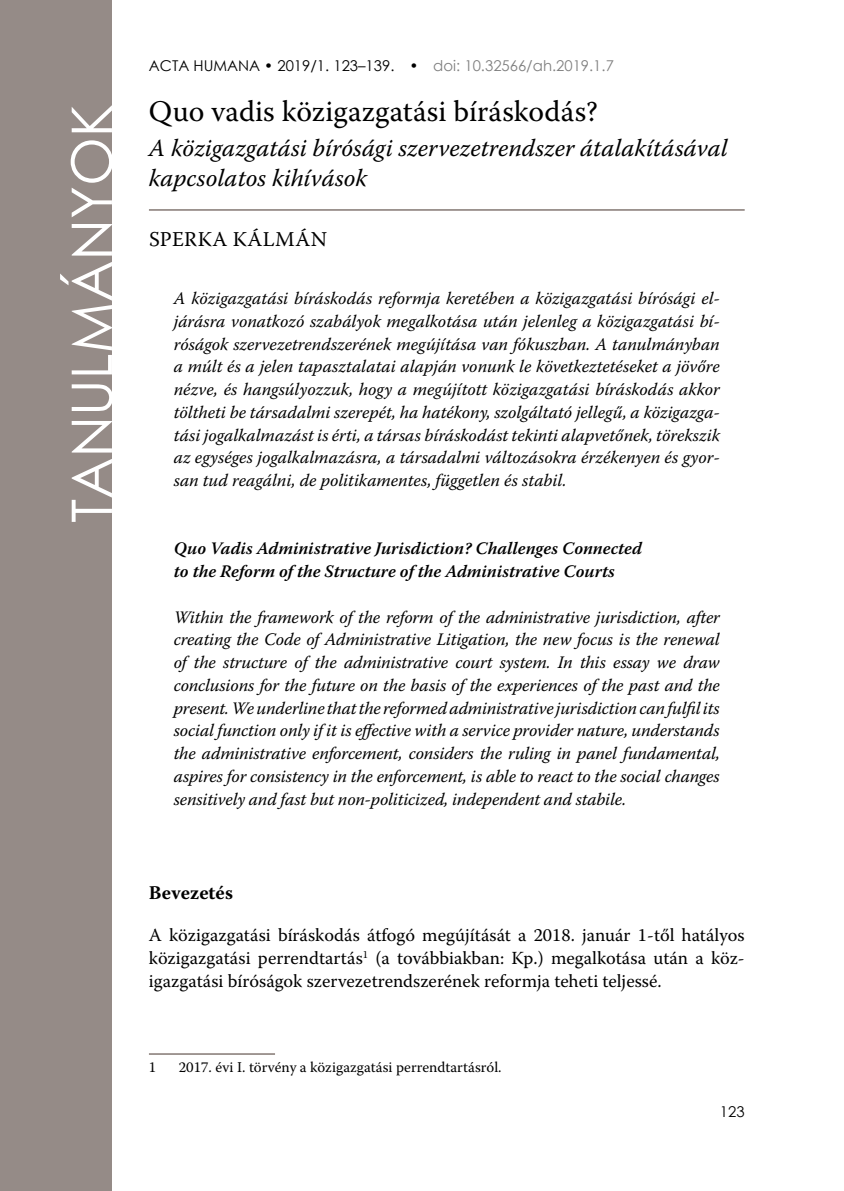
<style>
.page{position:relative;width:844px;height:1191px;background:#fff}
.page>*{position:absolute;margin:0;border:0;box-sizing:border-box;transform-origin:0 0}
.t1{font:56px "Century Gothic";color:#fff}
.t2{font:29.75px "Warnock Pro";letter-spacing:.005em;color:#000}
.t3{font:italic 24.5px/29.8px "Warnock Pro";color:#000}
.t4{font:21px "Warnock Pro";letter-spacing:.02em;color:#000}
.t5{font:700 19.25px "Warnock Pro";letter-spacing:.005em;color:#000}
.t6{font:18.38px/22.8px "Warnock Pro";color:#000;text-align:justify}
.t7{font:italic 17.5px/22.8px "Warnock Pro";letter-spacing:-.005em;color:#000;text-align:justify}
.t8{font:italic 600 17.5px/22.8px "Warnock Pro";color:#000}
.t9{font:14.88px "Century Gothic";color:#000}
.t10{font:14.88px "Warnock Pro";color:#000}
.s1{color:#808080}
</style>
<div class="page">
<div style="left:0;top:0;width:112px;height:1191px;background:#958b87"></div>
<hr style="left:149px;top:209px;width:595px;height:2px;background:#958b87">
<hr style="left:149px;top:1053px;width:126px;height:2px;background:#958b87">
<p class="t9" style="left:149px;top:55px;width:466px">ACTA HUMANA • 2019/1. 123–139. • <span class="s1">doi: 10.32566/ah.2019.1.7</span></p>
<h1 class="t1" style="left:53px;top:523px;width:420px;rotate:-90deg">TANULMÁNYOK</h1>
<h2 class="t2" style="left:149px;top:93px;width:450px">Quo vadis közigazgatási bíráskodás?</h2>
<h3 class="t3" style="left:149px;top:132px;width:580px">A közigazgatási bírósági szervezetrendszer átalakításával kapcsolatos kihívások</h3>
<p class="t4" style="left:149px;top:226px;width:179px">SPERKA KÁLMÁN</p>
<p class="t7" style="left:174px;top:287px;width:547px">A közigazgatási bíráskodás reformja keretében a közigazgatási bírósági el&shy;járásra vonatkozó szabályok megalkotása után jelenleg a közigazgatási bí&shy;róságok szervezetrendszerének megújítása van fókuszban. A tanulmányban a múlt és a jelen tapasztalatai alapján vonunk le következtetéseket a jövőre nézve, és hangsúlyozzuk, hogy a megújított közigazgatási bíráskodás akkor töltheti be társadalmi szerepét, ha hatékony, szolgáltató jellegű, a közigazga&shy;tási jogalkalmazást is érti, a társas bíráskodást tekinti alapvetőnek, törekszik az egységes jogalkalmazásra, a társadalmi változásokra érzékenyen és gyor&shy;san tud reagálni, de politikamentes, független és stabil.</p>
<p class="t8" style="left:174px;top:537px;width:470px">Quo Vadis Administrative Jurisdiction? Challenges Connected to the Reform of the Structure of the Administrative Courts</p>
<p class="t7" style="left:174px;top:605px;width:547px">Within the framework of the reform of the administrative jurisdiction, after creating the Code of Administrative Litigation, the new focus is the renewal of the structure of the administrative court system. In this essay we draw conclusions for the future on the basis of the experiences of the past and the present. We underline that the reformed administrative jurisdiction can fulfil its social function only if it is effective with a service provider nature, understands the administrative enforcement, considers the ruling in panel fundamental, aspires for consistency in the enforcement, is able to react to the social changes sensitively and fast but non-politicized, independent and stabile.</p>
<p class="t5" style="left:149px;top:881px;width:85px">Bevezetés</p>
<p class="t6" style="left:149px;top:923px;width:597px">A közigazgatási bíráskodás átfogó megújítását a 2018. január 1-től hatályos közigazgatási perrendtartás<sup>1</sup> (a továbbiakban: Kp.) megalkotása után a köz&shy;igazgatási bíróságok szervezetrendszerének reformja teheti teljessé.</p>
<p class="t10" style="left:149px;top:1058px;width:9px">1</p>
<p class="t10" style="left:179px;top:1058px;width:324px">2017. évi I. törvény a közigazgatási perrendtartásról.</p>
<p class="t9" style="left:719px;top:1100px;width:26px">123</p>
</div>
